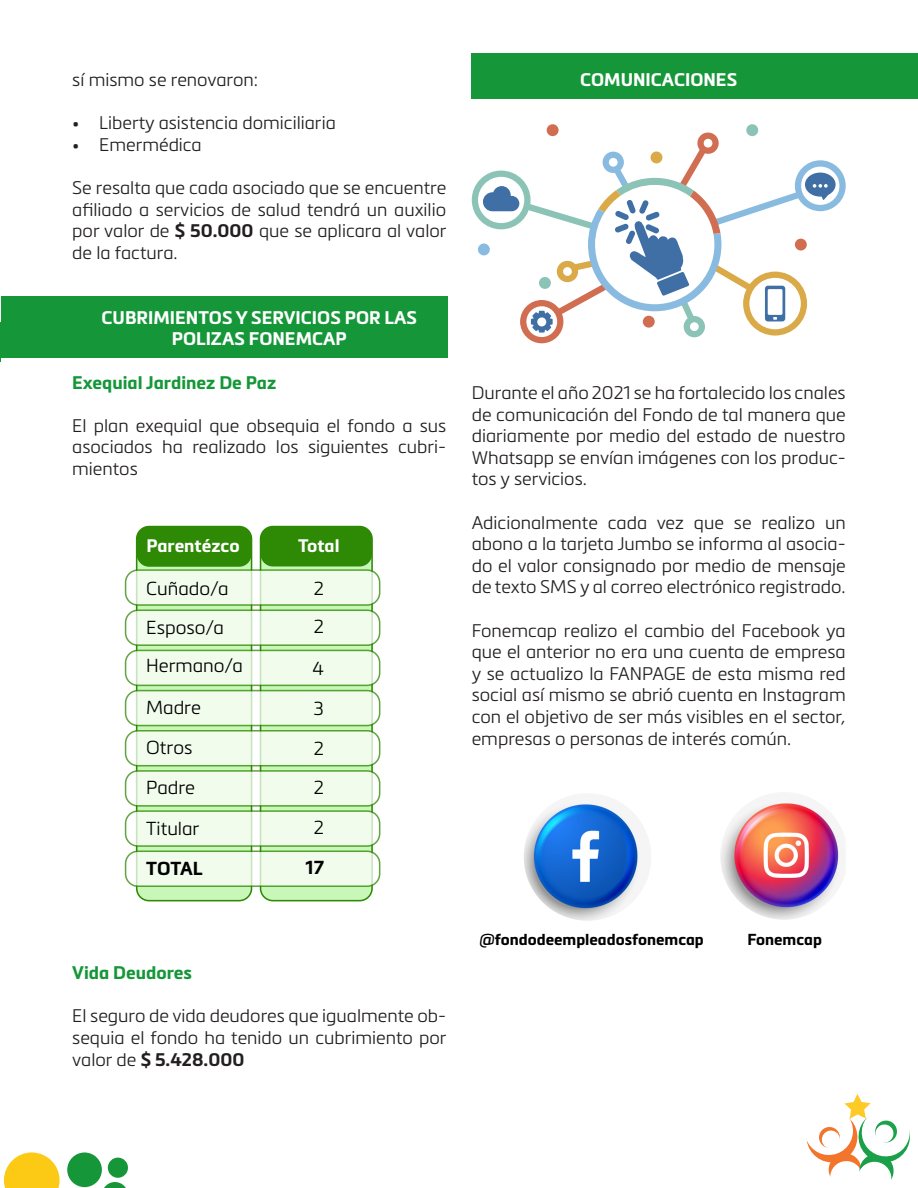
<style>
.page{position:relative;width:918px;height:1188px;background:#fff}
.page>*{position:absolute;margin:0;border:0;box-sizing:border-box;transform-origin:0 0}
.t1{font:300 18.6px/39.9px "Metronic Pro";color:#000}
.t2{font:300 18px/21.6px "Metronic Pro";color:#231f20;text-align:justify}
.t3{font:700 18px/21.6px "Metronic Pro";color:#fff;text-align:center}
.t4{font:700 18px "Metronic Pro";color:#159739}
.t5{font:700 17.85px "Metronic Pro";color:#fff}
.t6{font:700 15.6px "Metronic Pro";color:#000}
.s1{font-weight:700}
</style>
<div class="page">
<div style="left:67px;top:1152px;width:35px;height:35px;background:#159739;border-radius:50%"></div>
<svg style="left:4px;top:1152px;width:56px;height:36px"></svg>
<svg style="left:104px;top:1182px;width:22px;height:6px"></svg>
<div style="left:108px;top:1158px;width:20px;height:20px;background:#159739;border-radius:50%"></div>
<svg style="left:806px;top:1094px;width:104px;height:86px"></svg>
<hr style="left:0;top:322px;width:1px;height:39px;background:#159739">
<div style="left:471px;top:53px;width:446px;height:46px;background:#159739"></div>
<div style="left:1px;top:296px;width:446px;height:62px;background:#159739"></div>
<svg style="left:137px;top:527px;width:115px;height:374px;fill:#c9f7ba"></svg>
<svg style="left:261px;top:527px;width:111px;height:374px;fill:#c9f7ba"></svg>
<div style="left:137px;top:527px;width:115px;height:40px;background:#2e8904;border-radius:12px"></div>
<div style="left:261px;top:527px;width:111px;height:39px;background:#2e8904;border-radius:12px"></div>
<svg style="left:126px;top:570px;width:254px;height:35px;fill:#f1fced"></svg>
<div style="left:125px;top:569px;width:255px;height:37px;border:2px solid #2e8904;border-radius:12px"></div>
<svg style="left:126px;top:610px;width:254px;height:35px;fill:#f1fced"></svg>
<div style="left:125px;top:609px;width:255px;height:37px;border:2px solid #2e8904;border-radius:12px"></div>
<svg style="left:126px;top:650px;width:254px;height:35px;fill:#f1fced"></svg>
<div style="left:125px;top:650px;width:255px;height:36px;border:2px solid #2e8904;border-radius:12px"></div>
<svg style="left:126px;top:691px;width:254px;height:35px;fill:#f1fced"></svg>
<div style="left:125px;top:690px;width:255px;height:36px;border:2px solid #2e8904;border-radius:12px"></div>
<svg style="left:126px;top:731px;width:254px;height:35px;fill:#f1fced"></svg>
<div style="left:125px;top:730px;width:255px;height:36px;border:2px solid #2e8904;border-radius:12px"></div>
<svg style="left:126px;top:771px;width:254px;height:35px;fill:#f1fced"></svg>
<div style="left:125px;top:770px;width:255px;height:37px;border:2px solid #2e8904;border-radius:12px"></div>
<svg style="left:126px;top:811px;width:254px;height:35px;fill:#f1fced"></svg>
<div style="left:125px;top:810px;width:255px;height:37px;border:2px solid #2e8904;border-radius:12px"></div>
<svg style="left:126px;top:851px;width:254px;height:35px;fill:#f1fced"></svg>
<div style="left:125px;top:850px;width:255px;height:37px;border:2px solid #2e8904;border-radius:12px"></div>
<img style="left:524px;top:793px;width:127px;height:128px;border-radius:64px">
<img style="left:720px;top:802px;width:121px;height:118px">
<div style="left:746px;top:124px;width:12px;height:12px;background:#8bc3b6;border-radius:50%"></div>
<div style="left:547px;top:124px;width:12px;height:12px;background:#d16e52;border-radius:50%"></div>
<svg style="left:472px;top:131px;width:374px;height:212px"></svg>
<p class="t2" style="left:72px;top:68px;width:187px">sí mismo se renovaron:</p>
<p class="t2" style="left:72px;top:112px;width:265px">• Liberty asistencia domiciliaria</p>
<p class="t2" style="left:72px;top:133px;width:131px">• Emermédica</p>
<p class="t2" style="left:72px;top:176px;width:376px">Se resalta que cada asociado que se encuentre afiliado a servicios de salud tendrá un auxilio por valor de <span class="s1">$ 50.000</span> que se aplicara al valor de la factura.</p>
<p class="t3" style="left:102px;top:306px;width:317px">CUBRIMIENTOS Y SERVICIOS POR LAS<br>POLIZAS FONEMCAP</p>
<p class="t4" style="left:72px;top:371px;width:206px">Exequial Jardinez De Paz</p>
<p class="t2" style="left:72px;top:414px;width:375px">El plan exequial que obsequia el fondo a sus asociados ha realizado los siguientes cubri&shy;mientos</p>
<p class="t5" style="left:146px;top:534px;width:95px">Parentézco</p>
<p class="t5" style="left:298px;top:534px;width:43px">Total</p>
<p class="t1" style="left:146px;top:569px;width:98px;line-height:38.5px">Cuñado/a<br>Esposo/a<br>Hermano/a</p>
<p class="t1" style="left:146px;top:687px;width:58px">Madre<br>Otros<br>Padre<br>Titular<br><span class="s1">TOTAL</span></p>
<p class="t1" style="left:314px;top:569px;width:12px;line-height:37.7px">2<br>2</p>
<p class="t1" style="left:306px;top:647px;width:20px;text-align:center">4<br>3<br>2<br>2<br>2<br><span class="s1">17</span></p>
<p class="t4" style="left:72px;top:961px;width:121px">Vida Deudores</p>
<p class="t2" style="left:72px;top:1004px;width:376px">El seguro de vida deudores que igualmente ob&shy;sequia el fondo ha tenido un cubrimiento por valor de <span class="s1">$ 5.428.000</span></p>
<p class="t3" style="left:580px;top:69px;width:158px">COMUNICACIONES</p>
<p class="t2" style="left:472px;top:381px;width:375px">Durante el año 2021 se ha fortalecido los cnales de comunicación del Fondo de tal manera que diariamente por medio del estado de nuestro Whatsapp se envían imágenes con los produc&shy;tos y servicios.</p>
<p class="t2" style="left:472px;top:511px;width:375px">Adicionalmente cada vez que se realizo un abono a la tarjeta Jumbo se informa al asocia&shy;do el valor consignado por medio de mensaje de texto SMS y al correo electrónico registrado.</p>
<p class="t2" style="left:472px;top:619px;width:375px">Fonemcap realizo el cambio del Facebook ya que el anterior no era una cuenta de empresa y se actualizo la FANPAGE de esta misma red social así mismo se abrió cuenta en Instagram con el objetivo de ser más visibles en el sector, empresas o personas de interés común.</p>
<p class="t6" style="left:479px;top:929px;width:226px">@fondodeempleadosfonemcap</p>
<p class="t6" style="left:747px;top:929px;width:76px">Fonemcap</p>
</div>
